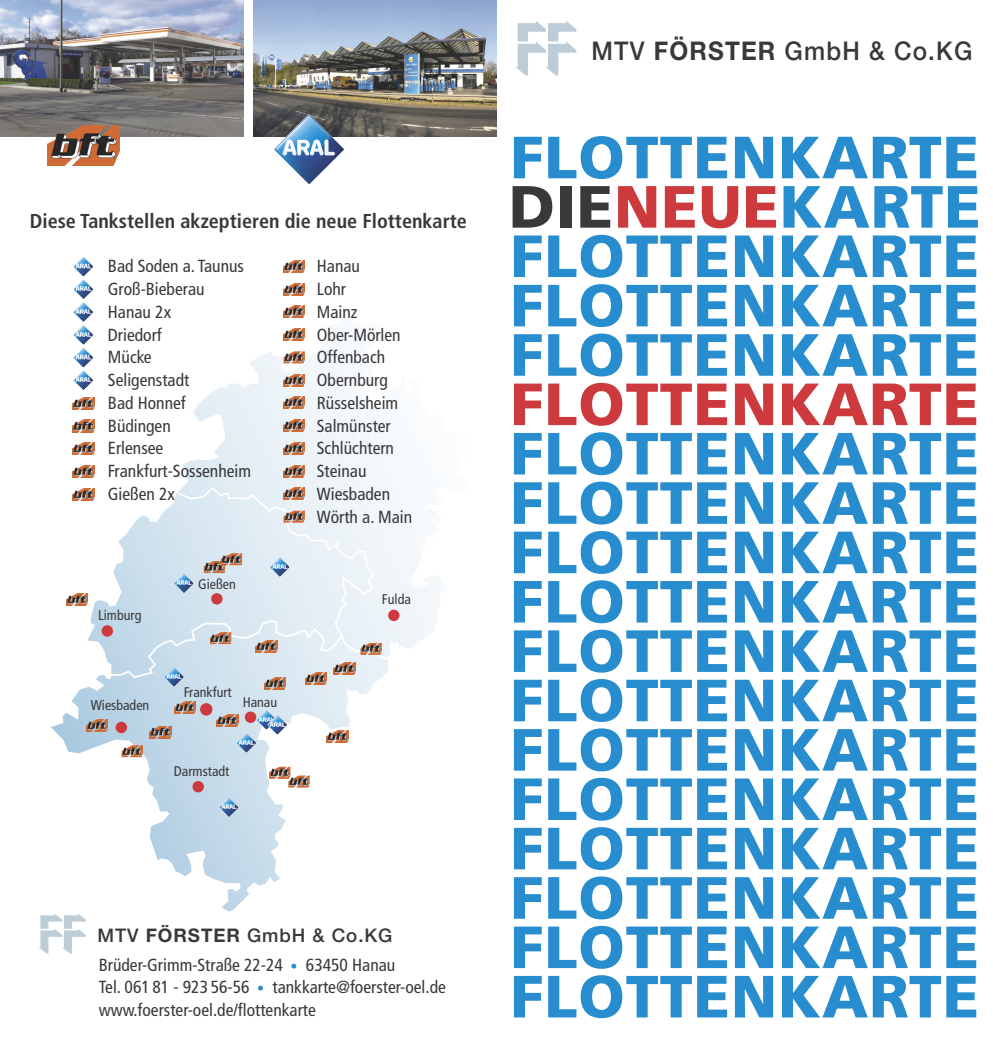
<style>
.page{position:relative;width:993px;height:1042px;background:#fff}
.page>*{position:absolute;margin:0;border:0;box-sizing:border-box;transform-origin:0 0}
.t1{font:72.98px "Gill Sans Light Shadowed";color:#bccdd8;scale:.94 1}
.t2{font:900 59.5px/49.4px "Frutiger";letter-spacing:.015em;color:#278dcf;text-align:justify}
.t3{font:53.2px "Gill Sans Light Shadowed";color:#bccdd8}
.t4{font:500 25.72px "Helvetica Neue";letter-spacing:.05em;color:#39383a;scale:.94 1}
.t5{font:700 condensed 20.12px "Frutiger";color:#39383a}
.t6{font:500 18.72px "Helvetica Neue";letter-spacing:.05em;color:#39383a}
.t7{font:condensed 17.5px/22.8px "Frutiger";color:#39383a}
.t8{font:condensed 14px "Frutiger";color:#39383a}
.s1{font-weight:700}
.s2{font-size:14px;color:#278dcf}
.s3{color:#39383a}
.s4{color:#cc3a3d}
</style>
<div class="page">
<img style="left:253px;top:0;width:243px;height:136px">
<img style="left:0;top:0;width:243px;height:136px">
<img style="left:51px;top:328px;width:390px;height:583px">
<img style="left:274px;top:114px;width:70px;height:70px;border-radius:34px">
<img style="left:74px;top:257px;width:19px;height:19px;border-radius:9px">
<img style="left:74px;top:280px;width:19px;height:19px;border-radius:9px">
<img style="left:74px;top:302px;width:19px;height:20px;border-radius:9px">
<img style="left:74px;top:325px;width:19px;height:20px;border-radius:9px">
<img style="left:74px;top:348px;width:19px;height:19px;border-radius:9px">
<img style="left:74px;top:371px;width:19px;height:19px;border-radius:9px">
<img style="left:164px;top:667px;width:20px;height:20px;border-radius:9px">
<img style="left:256px;top:710px;width:20px;height:19px;border-radius:9px">
<img style="left:267px;top:715px;width:20px;height:19px;border-radius:9px">
<img style="left:236px;top:733px;width:20px;height:19px;border-radius:9px">
<img style="left:219px;top:798px;width:19px;height:19px;border-radius:9px">
<img style="left:73px;top:397px;width:21px;height:12px">
<img style="left:73px;top:420px;width:21px;height:12px">
<img style="left:73px;top:443px;width:21px;height:12px">
<img style="left:73px;top:465px;width:21px;height:12px">
<img style="left:73px;top:488px;width:21px;height:12px">
<img style="left:283px;top:260px;width:22px;height:12px">
<img style="left:283px;top:283px;width:22px;height:12px">
<img style="left:283px;top:306px;width:22px;height:12px">
<img style="left:283px;top:329px;width:22px;height:12px">
<img style="left:283px;top:351px;width:22px;height:12px">
<img style="left:283px;top:374px;width:22px;height:12px">
<img style="left:283px;top:397px;width:22px;height:12px">
<img style="left:283px;top:420px;width:22px;height:12px">
<img style="left:283px;top:442px;width:22px;height:12px">
<img style="left:283px;top:465px;width:22px;height:12px">
<img style="left:47px;top:125px;width:73px;height:41px">
<div style="left:200px;top:703px;width:12px;height:12px;background:#cc3a3d;border-radius:50%"></div>
<div style="left:245px;top:711px;width:11px;height:12px;background:#cc3a3d;border-radius:50%"></div>
<div style="left:116px;top:722px;width:11px;height:11px;background:#cc3a3d;border-radius:50%"></div>
<div style="left:388px;top:610px;width:11px;height:11px;background:#cc3a3d;border-radius:50%"></div>
<div style="left:101px;top:625px;width:12px;height:11px;background:#cc3a3d;border-radius:50%"></div>
<div style="left:192px;top:781px;width:12px;height:11px;background:#cc3a3d;border-radius:50%"></div>
<img style="left:66px;top:593px;width:22px;height:12px">
<svg style="left:109px;top:485px;width:281px;height:194px;background:#dce7ee"></svg>
<img style="left:256px;top:640px;width:21px;height:12px">
<img style="left:86px;top:720px;width:22px;height:12px">
<img style="left:150px;top:726px;width:21px;height:12px">
<img style="left:121px;top:745px;width:22px;height:12px">
<svg style="left:134px;top:745px;width:9px;height:9px"></svg>
<img style="left:174px;top:701px;width:22px;height:12px">
<img style="left:264px;top:678px;width:21px;height:12px">
<img style="left:305px;top:672px;width:21px;height:12px">
<img style="left:333px;top:663px;width:22px;height:12px">
<img style="left:360px;top:643px;width:22px;height:12px">
<img style="left:360px;top:650px;width:18px;height:5px">
<img style="left:217px;top:714px;width:21px;height:13px">
<img style="left:326px;top:730px;width:22px;height:12px">
<img style="left:269px;top:767px;width:21px;height:12px">
<img style="left:288px;top:775px;width:21px;height:12px">
<p class="t5" style="left:30px;top:213px;width:438px">Diese Tankstellen akzeptieren die neue Flottenkarte</p>
<p class="t7" style="left:108px;top:256px;width:145px">Bad Soden a. Taunus<br>Groß-Bieberau<br>Hanau 2x<br>Driedorf<br>Mücke<br>Seligenstadt<br>Bad Honnef<br>Büdingen<br>Erlensee<br>Frankfurt-Sossenheim<br>Gießen 2x</p>
<p class="t7" style="left:317px;top:256px;width:97px">Hanau<br>Lohr<br>Mainz<br>Ober-Mörlen<br>Offenbach<br>Obernburg<br>Rüsselsheim<br>Salmünster<br>Schlüchtern<br>Steinau<br>Wiesbaden<br>Wörth a. Main</p>
<p class="t8" style="left:98px;top:610px;width:45px">Limburg</p>
<p class="t8" style="left:198px;top:579px;width:39px">Gießen</p>
<p class="t8" style="left:184px;top:686px;width:49px">Frankfurt</p>
<p class="t8" style="left:91px;top:700px;width:60px">Wiesbaden</p>
<p class="t8" style="left:242px;top:696px;width:36px">Hanau</p>
<p class="t8" style="left:174px;top:765px;width:57px">Darmstadt</p>
<p class="t8" style="left:382px;top:593px;width:31px">Fulda</p>
<p class="t3" style="left:36px;top:913px;width:53px">FF</p>
<p class="t6" style="left:98px;top:928px;width:296px">MTV <span class="s1">FÖRSTER</span> GmbH &amp; Co.KG</p>
<p class="t7" style="left:99px;top:954px;width:348px">Brüder-Grimm-Straße 22-24 <span class="s2">•</span> 63450 Hanau<br>Tel. 061 81 - 923 56-56 <span class="s2">•</span> tankkarte@foerster-oel.de www.foerster-oel.de/flottenkarte</p>
<p class="t1" style="left:512px;top:21px;width:72px">FF</p>
<p class="t4" style="left:591px;top:41px;width:406px">MTV <span class="s1">FÖRSTER</span> GmbH &amp; Co.KG</p>
<p class="t2" style="left:508px;top:138px;width:473px">FLOTTENKARTE <span class="s3">DIE</span><span class="s4">NEUE</span>KARTE FLOTTENKARTE FLOTTENKARTE FLOTTENKARTE <span class="s4">FLOTTENKARTE </span>FLOTTENKARTE FLOTTENKARTE FLOTTENKARTE FLOTTENKARTE FLOTTENKARTE FLOTTENKARTE FLOTTENKARTE FLOTTENKARTE FLOTTENKARTE FLOTTENKARTE FLOTTENKARTE FLOTTENKARTE</p>
</div>
